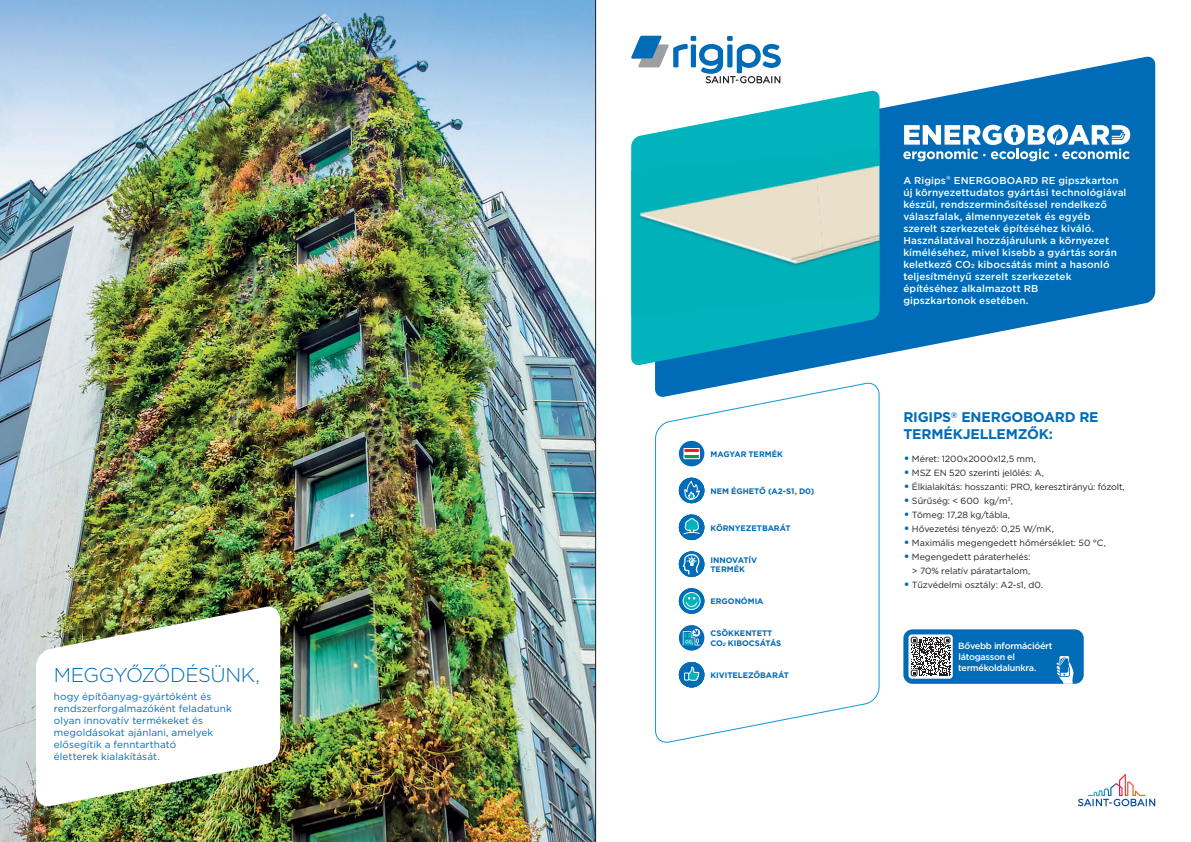
<style>
.page{position:relative;width:1191px;height:842px;background:#fff}
.page>*{position:absolute;margin:0;border:0;box-sizing:border-box;transform-origin:0 0}
.t1{font:300 20px "Gotham HTFGT Hu";letter-spacing:-.025em;color:#006cb7}
.t2{font:700 14px/16.8px "Gotham HTFGT Hu";letter-spacing:-.015em;color:#006cb7}
.t3{font:500 10px/12px "Gotham HTFGT Hu";letter-spacing:.01em;color:#fff}
.t4{font:10px/12px "Gotham HTFGT Hu";letter-spacing:.005em;color:#006cb7}
.t5{font:9px/14px "Gotham HTFGT Hu";letter-spacing:-.01em;color:#231f20;text-align:right}
.t6{font:500 9px/10.8px "Gotham HTFGT Hu";letter-spacing:-.025em;color:#fff}
.t7{font:700 8px/9.6px "Gotham HTFGT Hu";letter-spacing:-.005em;color:#006cb7}
.s1{font-style:italic;font-size:4.7px}
.s2{font-size:5.8px}
.s3{font-size:13.5px;color:#006cb7}
</style>
<div class="page">
<img style="left:0;top:0;width:595px;height:842px">
<svg style="left:655px;top:56px;width:500px;height:326px;fill:#006cb7"></svg>
<svg style="left:631px;top:90px;width:248px;height:276px;fill:#00b3bd"></svg>
<img style="left:631px;top:154px;width:196px;height:162px">
<img style="left:814px;top:149px;width:65px;height:151px">
<img style="left:36px;top:605px;width:244px;height:202px">
<div style="left:903px;top:629px;width:180px;height:55px;background:#006cb7;border-radius:9px"></div>
<svg style="left:1056px;top:656px;width:17px;height:28px"></svg>
<div style="left:908px;top:634px;width:44px;height:45px;background:#fff;border-radius:3px"></div>
<svg style="left:910px;top:637px;width:40px;height:39px"></svg>
<svg style="left:655px;top:382px;width:225px;height:361px"></svg>
<svg style="left:631px;top:36px;width:150px;height:47px"></svg>
<svg style="left:1078px;top:774px;width:77px;height:32px"></svg>
<svg style="left:679px;top:551px;width:25px;height:26px"></svg>
<svg style="left:679px;top:588px;width:25px;height:26px"></svg>
<svg style="left:679px;top:625px;width:25px;height:26px"></svg>
<svg style="left:683px;top:629px;width:17px;height:16px"></svg>
<svg style="left:679px;top:478px;width:25px;height:25px"></svg>
<svg style="left:679px;top:514px;width:25px;height:26px"></svg>
<svg style="left:679px;top:662px;width:25px;height:25px"></svg>
<svg style="left:903px;top:125px;width:227px;height:36px"></svg>
<div style="left:679px;top:441px;width:25px;height:25px;background:#006cb7;border-radius:50%"></div>
<hr style="left:684px;top:452px;width:15px;height:3px;background:#fff">
<hr style="left:684px;top:448px;width:15px;height:4px;background:#ec1f26">
<hr style="left:684px;top:455px;width:15px;height:4px;background:#159546">
<div style="left:683px;top:448px;width:16px;height:11px;border:1px solid #fff"></div>
<hr style="left:595px;top:0;width:1px;height:842px;background:#231f20">
<h1 class="t1" style="left:54px;top:668px;width:208px">MEGGYŐZŐDÉSÜNK,</h1>
<p class="t4" style="left:54px;top:691px;width:179px">hogy építőanyag-gyártóként és rendszerforgalmazóként feladatunk olyan innovatív termékeket és megoldásokat ajánlani, amelyek elősegítik a fenntartható<br>életterek kialakítását.</p>
<p class="t7" style="left:710px;top:450px;width:74px">MAGYAR TERMÉK</p>
<p class="t7" style="left:710px;top:486px;width:105px">NEM ÉGHETŐ (A2-S1, D0)</p>
<p class="t7" style="left:710px;top:523px;width:82px">KÖRNYEZETBARÁT</p>
<p class="t7" style="left:710px;top:555px;width:48px">INNOVATÍV<br>TERMÉK</p>
<p class="t7" style="left:710px;top:597px;width:55px">ERGONÓMIA</p>
<p class="t7" style="left:710px;top:629px;width:72px">CSÖKKENTETT<br>CO<span class="s1">2</span> KIBOCSÁTÁS</p>
<p class="t7" style="left:710px;top:671px;width:80px">KIVITELEZŐBARÁT</p>
<p class="t3" style="left:903px;top:175px;width:225px">A Rigips<sup>®</sup> ENERGOBOARD RE gipszkarton új környezettudatos gyártási technológiával készül, rendszerminősítéssel rendelkező válaszfalak, álmennyezetek és egyéb szerelt szerkezetek építéséhez kiváló.<br>Használatával hozzájárulunk a környezet kíméléséhez, mivel kisebb a gyártás során keletkező CO<span class="s2">2</span> kibocsátás mint a hasonló teljesítményű szerelt szerkezetek építéséhez alkalmazott RB<br>gipszkartonok esetében.</p>
<h2 class="t2" style="left:903px;top:410px;width:197px">RIGIPS<sup>®</sup> ENERGOBOARD RE<br>TERMÉKJELLEMZŐK:</h2>
<p class="t5" style="left:903px;top:452px;width:134px"><span class="s3">•</span> Méret: 1200x2000x12,5 mm,</p>
<p class="t5" style="left:903px;top:466px;width:142px"><span class="s3">•</span> MSZ EN 520 szerinti jelölés: A,</p>
<p class="t5" style="left:903px;top:480px;width:223px"><span class="s3">•</span> Élkialakítás: hosszanti: PRO, keresztirányú: fózolt,</p>
<p class="t5" style="left:903px;top:494px;width:111px"><span class="s3">•</span> Sűrűség: &lt; 600 kg/m<sup>3</sup>,</p>
<p class="t5" style="left:903px;top:508px;width:108px"><span class="s3">•</span> Tömeg: 17,28 kg/tábla,</p>
<p class="t5" style="left:903px;top:522px;width:152px"><span class="s3">•</span> Hővezetési tényező: 0,25 W/mK,</p>
<p class="t5" style="left:903px;top:536px;width:204px"><span class="s3">•</span> Maximális megengedett hőmérséklet: 50 °C,</p>
<p class="t5" style="left:903px;top:550px;width:128px"><span class="s3">•</span> Megengedett páraterhelés: &gt; 70% relatív páratartalom,</p>
<p class="t5" style="left:903px;top:578px;width:141px"><span class="s3">•</span> Tűzvédelmi osztály: A2-s1, d0.</p>
<p class="t6" style="left:958px;top:641px;width:96px">Bővebb információért látogasson el termékoldalunkra.</p>
</div>
